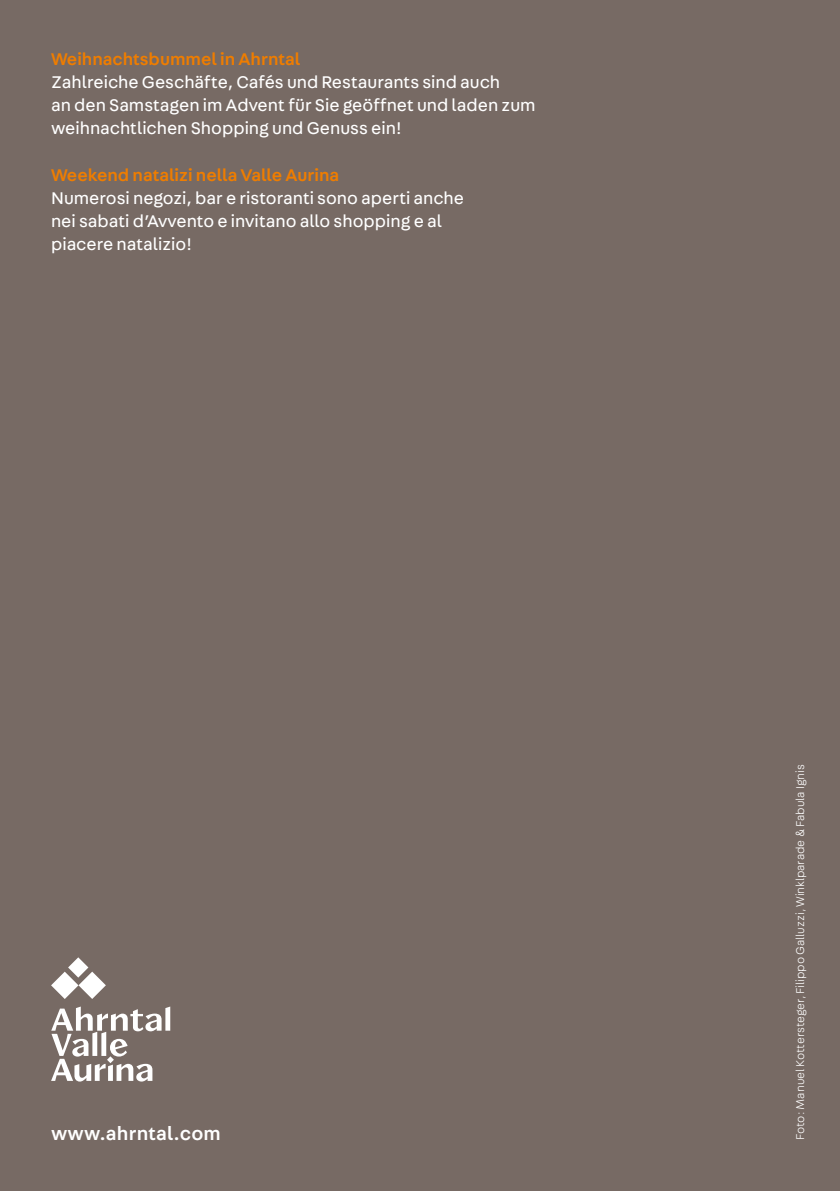
<style>
.page{position:relative;width:840px;height:1191px;background:#fff}
.page>*{position:absolute;margin:0;border:0;box-sizing:border-box;transform-origin:0 0}
.t1{font:500 20px "Fabriga";letter-spacing:.01em;color:#fff}
.t2{font:18px/23px "Fabriga";color:#fff}
.t3{font:500 18px "Fabriga";color:#ef7d00}
.t4{font:300 12px "Fabriga";color:#fff}
</style>
<div class="page">
<div style="left:0;top:0;width:839px;height:1191px;background:#776a64"></div>
<svg style="left:51px;top:957px;width:55px;height:42px"></svg>
<svg style="left:51px;top:1006px;width:119px;height:75px"></svg>
<p class="t3" style="left:51px;top:47px;width:251px">Weihnachtsbummel in Ahrntal</p>
<p class="t2" style="left:51px;top:70px;width:485px">Zahlreiche Geschäfte, Cafés und Restaurants sind auch<br>an den Samstagen im Advent für Sie geöffnet und laden zum weihnachtlichen Shopping und Genuss ein!</p>
<p class="t3" style="left:51px;top:162px;width:289px">Weekend natalizi nella Valle Aurina</p>
<p class="t2" style="left:51px;top:185px;width:414px">Numerosi negozi, bar e ristoranti sono aperti anche nei sabati d’Avvento e invitano allo shopping e al piacere natalizio!</p>
<p class="t1" style="left:51px;top:1119px;width:171px">www.ahrntal.com</p>
<p class="t4" style="left:792px;top:1140px;width:377px;rotate:-90deg">Foto: Manuel Kottersteger, Filippo Galluzzi, Winklparade &amp; Fabula Ignis</p>
</div>
